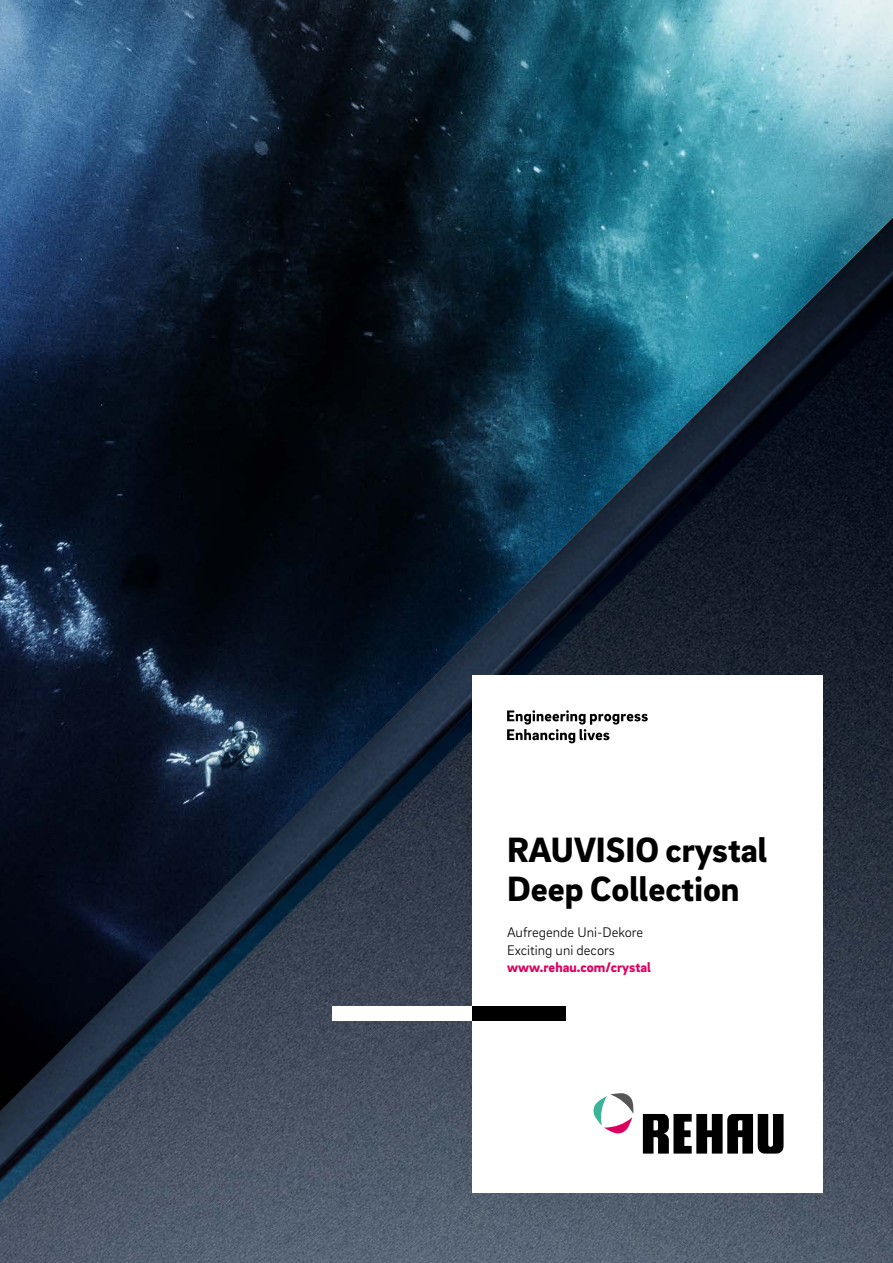
<style>
.page{position:relative;width:893px;height:1263px;background:#fff}
.page>*{position:absolute;margin:0;border:0;box-sizing:border-box;transform-origin:0 0}
.FB__Headline_-_24pt{font:900 36px/39.6px "Brix Sans";color:#000}
.FB__Body_text_-_9_5p{font:900 14.25px/17.1px "Brix Sans";color:#dd005f}
.FB__Body_text_-_9_5p-2{font:300 14.25px "Brix Sans";color:#000}
.s1{font-weight:300;color:#000}
</style>
<div class="page">
<img style="left:0;top:0;width:893px;height:217px">
<img style="left:0;top:217px;width:893px;height:1046px">
<div style="left:472px;top:675px;width:351px;height:518px;background:#fff"></div>
<svg style="left:507px;top:710px;width:141px;height:33px"></svg>
<div style="left:332px;top:1006px;width:140px;height:14px;background:#fff"></div>
<div style="left:472px;top:1006px;width:94px;height:14px;background:#000"></div>
<svg style="left:593px;top:1093px;width:41px;height:41px"></svg>
<svg style="left:643px;top:1114px;width:140px;height:39px"></svg>
<p class="FB__Headline_-_24pt" style="left:507px;top:828px;width:262px">RAUVISIO crystal<br>Deep Collection</p>
<p class="FB__Body_text_-_9_5p-2" style="left:507px;top:923px;width:138px">Aufregende Uni-Dekore</p>
<p class="FB__Body_text_-_9_5p" style="left:507px;top:940px;width:145px"><span class="s1">Exciting uni decors </span>www.rehau.com/crystal</p>
</div>
